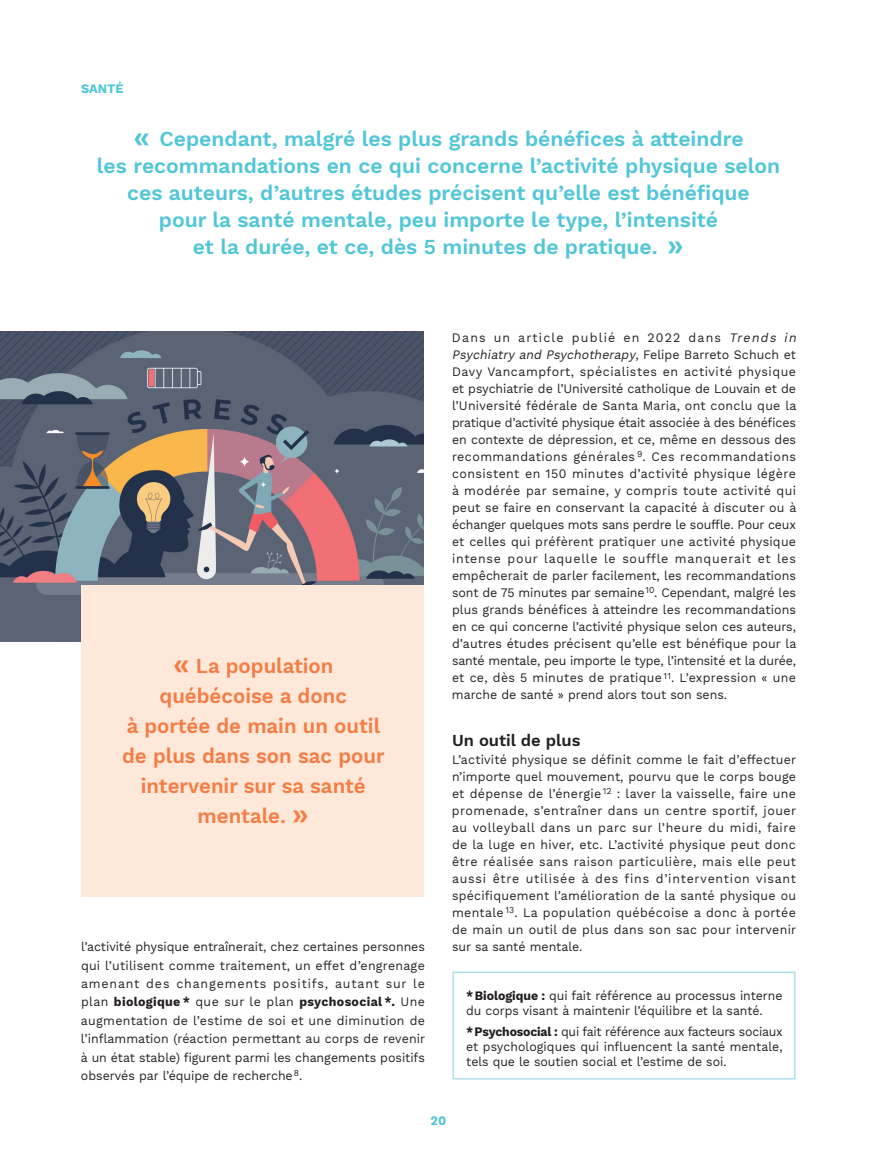
<style>
.page{position:relative;width:877px;height:1161px;background:#fff}
.page>*{position:absolute;margin:0;border:0;box-sizing:border-box;transform-origin:0 0}
.t1{font:600 21px/27px "Work Sans";color:#51c6d8;text-align:center}
.t2{font:600 21px/30px "Work Sans";color:#f47d45;text-align:center}
.t3{font:600 16.5px "Work Sans";color:#231f20}
.t4{font:12.75px/17.1px "Work Sans";color:#231f20;text-align:justify}
.t5{font:12.75px/15px "Work Sans";color:#231f20;scale:.96 1}
.t6{font:700 12.75px "Work Sans";color:#51c6d8}
.s1{font-size:30px}
.s2{font-weight:700}
.s3{font-style:italic}
</style>
<div class="page">
<img style="left:0;top:332px;width:423px;height:310px">
<div style="left:81px;top:585px;width:342px;height:311px;background:#fee8d9"></div>
<div style="left:452px;top:972px;width:344px;height:108px;border:2px solid #addfea"></div>
<p class="t6" style="left:81px;top:81px;width:44px">SANTÉ</p>
<p class="t1" style="left:97px;top:127px;width:685px"><span class="s1">«</span> Cependant, malgré les plus grands bénéfices à atteindre<br>les recommandations en ce qui concerne l’activité physique selon ces auteurs, d’autres études précisent qu’elle est bénéfique<br>pour la santé mentale, peu importe le type, l’intensité<br>et la durée, et ce, dès 5 minutes de pratique. <span class="s1">»</span></p>
<h1 class="t2" style="left:122px;top:651px;width:264px"><span class="s1">«</span> La population québécoise a donc<br>à portée de main un outil de plus dans son sac pour intervenir sur sa santé mentale. <span class="s1">»</span></h1>
<p class="t4" style="left:81px;top:938px;width:346px;line-height:18.5px">l’activité physique entraînerait, chez certaines personnes qui l’utilisent comme traitement, un effet d’engrenage amenant des changements positifs, autant sur le plan <span class="s2">biologique *</span> que sur le plan <span class="s2">psychosocial *.</span> Une augmentation de l’estime de soi et une diminution de l’inflammation (réaction permettant au corps de revenir à un état stable) figurent parmi les changements positifs observés par l’équipe de recherche<sup>8</sup>.</p>
<p class="t4" style="left:452px;top:329px;width:348px;text-align:left">Dans un article publié en 2022 dans <span class="s3">Trends in Psychiatry and Psychotherapy</span>, Fe l i p e B a r ret o S c h u c h et Davy Vancampfort, spécialistes en activité physique et psychiatrie de l’Université catholique de Louvain et de l’Université fédérale de Santa Maria, ont conclu que la pratique d’activité physique était associée à des bénéfices en contexte de dépression, et ce, même en dessous des recommandations générales <sup>9</sup>. Ces recommandations consistent en 150 minutes d’activité physique légère à modérée par semaine, y compris toute activité qui peut se faire en conservant la capacité à discuter ou à échanger quelques mots sans perdre le souffle. Pour ceux et celles qui préfèrent pratiquer une activité physique intense pour laquelle le souffle manquerait et les empêcherait de parler facilement, les recommandations sont de 75 minutes par semaine<sup>10</sup>. Cependant, malgré les plus grands bénéfices à atteindre les recommandations en ce qui concerne l’activité physique selon ces auteurs, d’autres études précisent qu’elle est bénéfique pour la santé mentale, peu importe le type, l’intensité et la durée, et ce, dès 5 minutes de pratique<sup>11</sup>. L’expression « une marche de santé » prend alors tout son sens.</p>
<p class="t3" style="left:452px;top:731px;width:130px">Un outil de plus</p>
<p class="t4" style="left:452px;top:751px;width:346px">L’activité physique se définit comme le fait d’effectuer n’importe quel mouvement, pourvu que le corps bouge et dépense de l’énergie<sup>12</sup> : laver la vaisselle, faire une promenade, s’entraîner dans un centre sportif, jouer au volleyball dans un parc sur l’heure du midi, faire de la luge en hiver, etc. L’activité physique peut donc être réalisée sans raison particulière, mais elle peut aussi être utilisée à des fins d’intervention visant spécifiquement l’amélioration de la santé physique ou mentale<sup>13</sup>. La population québécoise a donc à portée de main un outil de plus dans son sac pour intervenir sur sa santé mentale.</p>
<p class="t5" style="left:466px;top:988px;width:331px"><span class="s2">*Biologique :</span> qui fait référence au processus interne du corps visant à maintenir l’équilibre et la santé.</p>
<p class="t5" style="left:466px;top:1025px;width:331px;text-align:justify"><span class="s2">*Psychosocial :</span> qui fait référence aux facteurs sociaux et psychologiques qui influencent la santé mentale, tels que le soutien social et l’estime de soi.</p>
<p class="t6" style="left:431px;top:1113px;width:17px">20</p>
</div>
